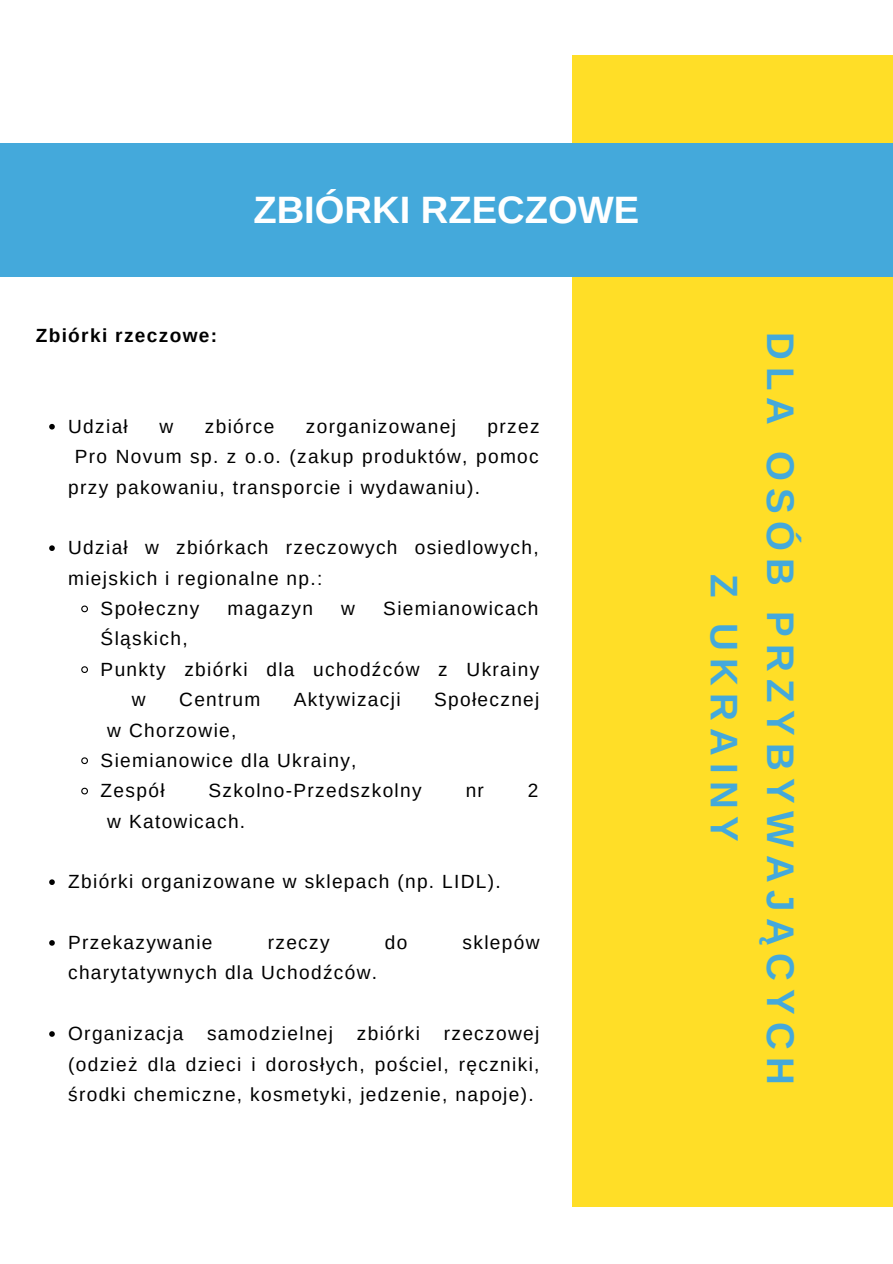
<style>
.page{position:relative;width:893px;height:1264px;background:#fff}
.page>*{position:absolute;margin:0;border:0;box-sizing:border-box;transform-origin:0 0}
.t1{font:700 38.4px/56.2px "Arimo";letter-spacing:.19em;color:#44a9db;text-align:center}
.t2{font:700 38.1px "Arimo";color:#fff}
.t3{font:19.05px/30.3px "Arimo";letter-spacing:.07em;color:#000}
.t4{font:700 19.05px "Arimo";letter-spacing:.07em;color:#000}
</style>
<div class="page">
<div style="left:572px;top:56px;width:320px;height:1151px;background:#ffde27"></div>
<div style="left:0;top:143px;width:892px;height:133px;background:#44a9db"></div>
<svg style="left:49px;top:424px;width:6px;height:5px"></svg>
<svg style="left:49px;top:545px;width:6px;height:6px"></svg>
<svg style="left:81px;top:605px;width:7px;height:8px"></svg>
<svg style="left:81px;top:666px;width:7px;height:7px"></svg>
<svg style="left:81px;top:757px;width:7px;height:8px"></svg>
<svg style="left:81px;top:787px;width:7px;height:8px"></svg>
<svg style="left:49px;top:879px;width:6px;height:6px"></svg>
<svg style="left:49px;top:940px;width:6px;height:5px"></svg>
<svg style="left:49px;top:1031px;width:6px;height:5px"></svg>
<h2 class="t2" style="left:253px;top:188px;width:387px">ZBIÓRKI RZECZOWE</h2>
<p class="t4" style="left:36px;top:324px;width:183px">Zbiórki rzeczowe:</p>
<h1 class="t1" style="left:808px;top:331px;width:754px;rotate:90deg">DLA OSÓB PRZYBYWAJĄCYCH<br>Z UKRAINY</h1>
<p class="t3" style="left:68px;top:411px;width:61px">Udział</p>
<p class="t3" style="left:159px;top:411px;width:15px">w</p>
<p class="t3" style="left:205px;top:411px;width:71px">zbiórce</p>
<p class="t3" style="left:306px;top:411px;width:151px">zorganizowanej</p>
<p class="t3" style="left:487px;top:411px;width:53px">przez</p>
<p class="t3" style="left:75px;top:441px;width:465px">Pro Novum sp. z o.o. (zakup produktów, pomoc</p>
<p class="t3" style="left:68px;top:472px;width:413px">przy pakowaniu, transporcie i wydawaniu).</p>
<p class="t3" style="left:68px;top:532px;width:472px">Udział w zbiórkach rzeczowych osiedlowych,</p>
<p class="t3" style="left:68px;top:563px;width:256px">miejskich i regionalne np.:</p>
<p class="t3" style="left:101px;top:593px;width:100px">Społeczny</p>
<p class="t3" style="left:227px;top:593px;width:87px">magazyn</p>
<p class="t3" style="left:341px;top:593px;width:15px">w</p>
<p class="t3" style="left:383px;top:593px;width:157px">Siemianowicach</p>
<p class="t3" style="left:101px;top:623px;width:89px">Śląskich,</p>
<p class="t3" style="left:101px;top:654px;width:440px">Punkty zbiórki dla uchodźców z Ukrainy</p>
<p class="t3" style="left:132px;top:684px;width:15px">w</p>
<p class="t3" style="left:179px;top:684px;width:83px">Centrum</p>
<p class="t3" style="left:294px;top:684px;width:108px">Aktywizacji</p>
<p class="t3" style="left:434px;top:684px;width:107px">Społecznej</p>
<p class="t3" style="left:101px;top:714px;width:257px;text-indent:7px">w Chorzowie,<br>Siemianowice dla Ukrainy,<br>Zespół</p>
<p class="t3" style="left:208px;top:775px;width:215px">Szkolno-Przedszkolny</p>
<p class="t3" style="left:465px;top:775px;width:20px">nr</p>
<p class="t3" style="left:528px;top:775px;width:12px">2</p>
<p class="t3" style="left:107px;top:805px;width:139px">w Katowicach.</p>
<p class="t3" style="left:68px;top:866px;width:434px">Zbiórki organizowane w sklepach (np. LIDL).</p>
<p class="t3" style="left:68px;top:927px;width:146px">Przekazywanie</p>
<p class="t3" style="left:268px;top:927px;width:63px">rzeczy</p>
<p class="t3" style="left:385px;top:927px;width:24px">do</p>
<p class="t3" style="left:462px;top:927px;width:78px">sklepów</p>
<p class="t3" style="left:68px;top:957px;width:310px">charytatywnych dla Uchodźców.</p>
<p class="t3" style="left:68px;top:1018px;width:473px;text-align:justify">Organizacja samodzielnej zbiórki rzeczowej (odzież dla dzieci i dorosłych, pościel, ręczniki, środki chemiczne, kosmetyki, jedzenie, napoje).</p>
</div>
